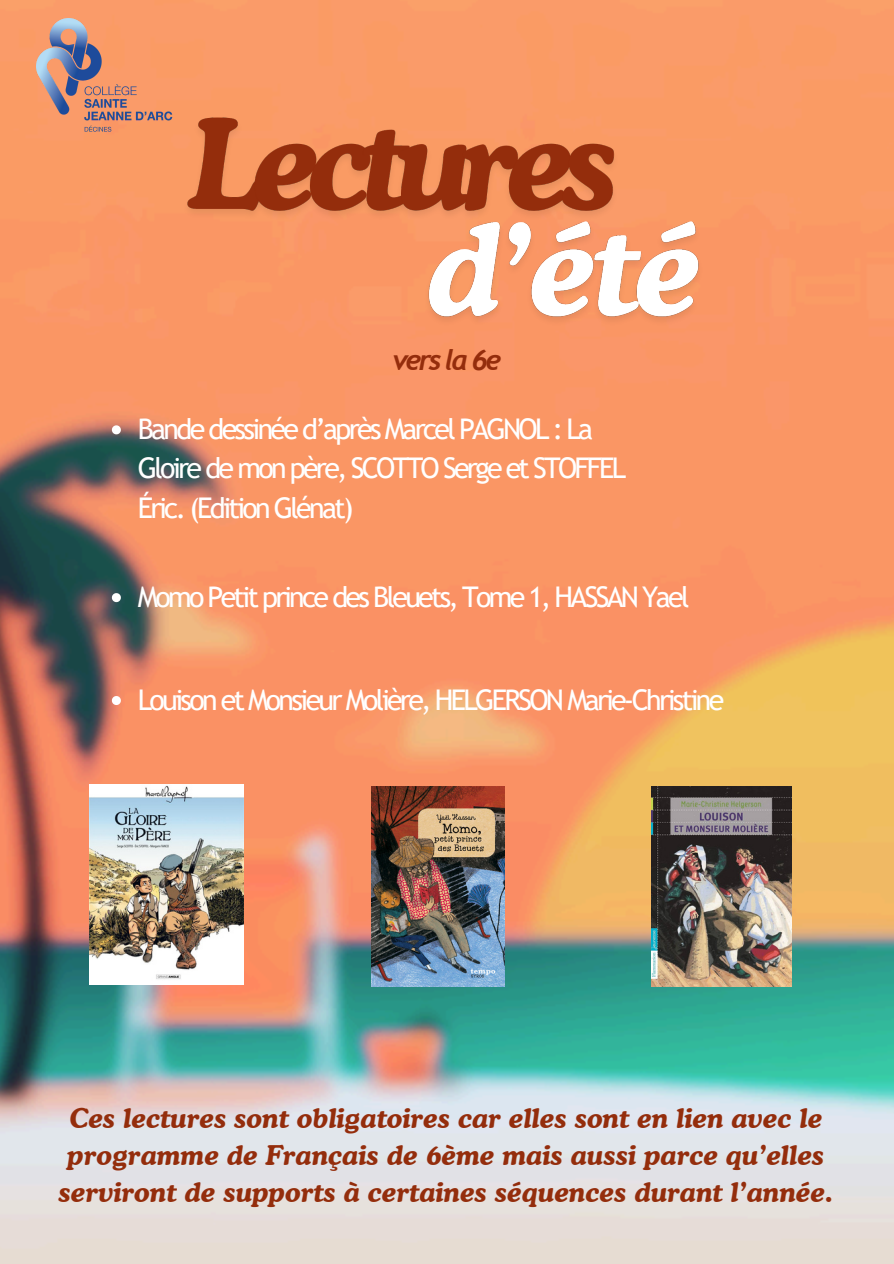
<style>
.page{position:relative;width:894px;height:1264px;background:#fff}
.page>*{position:absolute;margin:0;border:0;box-sizing:border-box;transform-origin:0 0}
.t1{font:28.5px/39.3px "Trebuchet MS";letter-spacing:-.095em;color:#fff}
.t2{font:italic 700 28.5px "Trebuchet";letter-spacing:-.095em;color:#942d0c}
.t3{font:italic 700 27px/37.2px "Cooper BT";color:#942d0c;text-align:center}
</style>
<div class="page">
<img style="left:0;top:0;width:893px;height:1263px">
<img style="left:89px;top:784px;width:154px;height:200px">
<img style="left:371px;top:786px;width:133px;height:200px">
<img style="left:651px;top:786px;width:140px;height:200px">
<img style="left:177px;top:88px;width:447px;height:151px">
<img style="left:418px;top:193px;width:290px;height:151px">
<svg style="left:112px;top:425px;width:9px;height:9px"></svg>
<svg style="left:112px;top:593px;width:9px;height:9px"></svg>
<svg style="left:112px;top:696px;width:9px;height:9px"></svg>
<img style="left:36px;top:19px;width:139px;height:126px">
<p class="t2" style="left:392px;top:343px;width:110px">vers la 6e</p>
<p class="t1" style="left:138px;top:409px;width:489px">Bande dessinée d’après Marcel PAGNOL : La<br>Gloire de mon père, SCOTTO Serge et STOFFEL<br>Éric. (Edition Glénat)</p>
<p class="t1" style="left:138px;top:576px;width:553px">Momo Petit prince des Bleuets, Tome 1, HASSAN Yael</p>
<p class="t1" style="left:138px;top:679px;width:587px">Louison et Monsieur Molière, HELGERSON Marie-Christine</p>
<h3 class="t3" style="left:59px;top:1099px;width:775px">Ces lectures sont obligatoires car elles sont en lien avec le programme de Français de 6ème mais aussi parce qu’elles serviront de supports à certaines séquences durant l’année.</h3>
</div>
